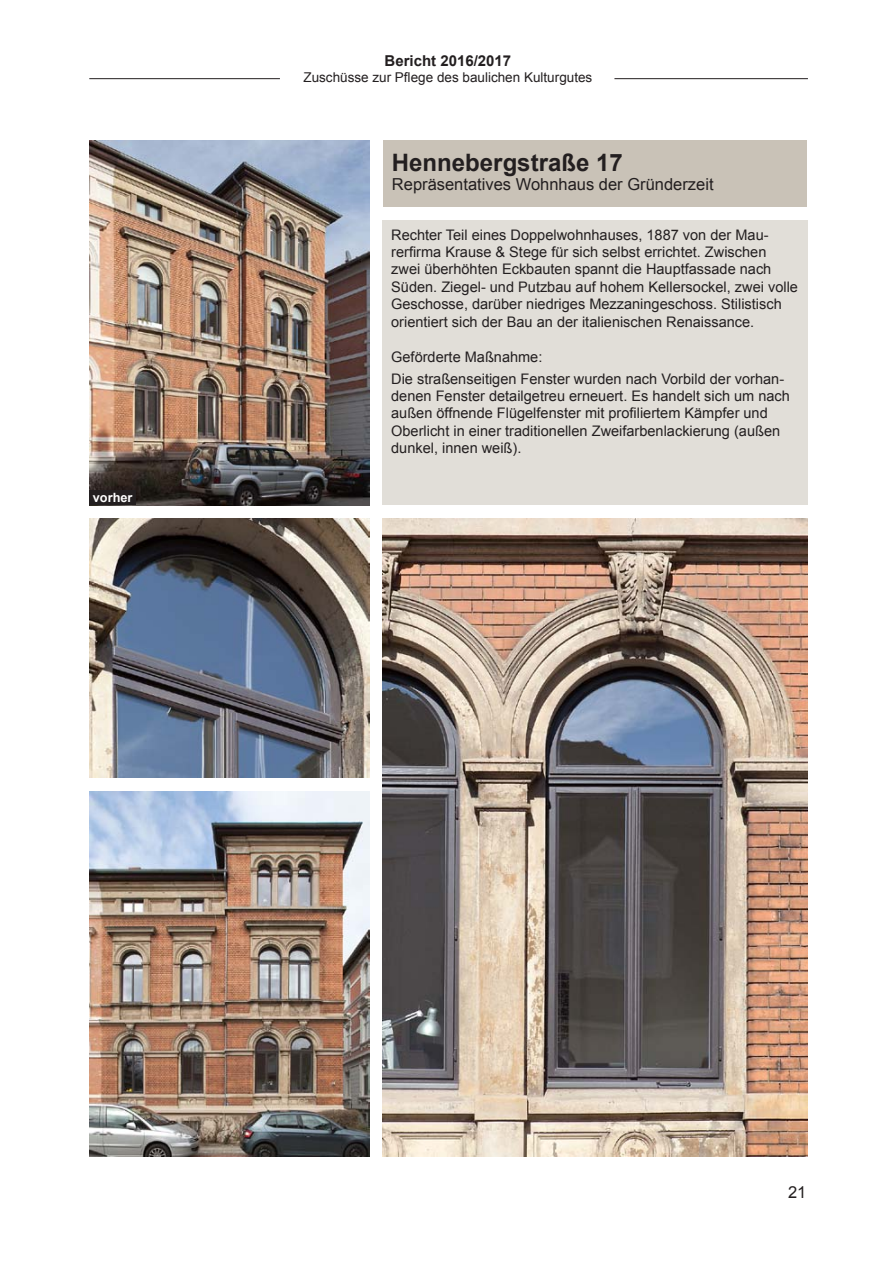
<style>
.page{position:relative;width:893px;height:1263px;background:#fff}
.page>*{position:absolute;margin:0;border:0;box-sizing:border-box;transform-origin:0 0}
.t1{font:700 24px "Arial";color:#231f20}
.t2{font:16.5px "Arial";color:#231f20}
.t3{font:700 15px "Arial";color:#231f20}
.t4{font:14.55px/17.4px "Arial";color:#231f20}
.t5{font:13.5px "Arial";color:#231f20}
.t6{font:700 12.75px "Arial";color:#fff}
</style>
<div class="page">
<hr style="left:89px;top:78px;width:191px;height:1px;background:#231f20">
<hr style="left:614px;top:78px;width:194px;height:1px;background:#231f20">
<div style="left:383px;top:140px;width:424px;height:67px;background:#c9c2b7"></div>
<div style="left:383px;top:220px;width:425px;height:285px;background:#e1ded8"></div>
<img style="left:89px;top:140px;width:281px;height:365px">
<img style="left:89px;top:518px;width:281px;height:259px">
<img style="left:89px;top:791px;width:281px;height:365px">
<img style="left:383px;top:518px;width:425px;height:638px">
<div style="left:89px;top:490px;width:47px;height:15px;background:#231f20"></div>
<p class="t6" style="left:93px;top:489px;width:41px">vorher</p>
<p class="t3" style="left:384px;top:51px;width:128px">Bericht 2016/2017</p>
<p class="t5" style="left:303px;top:69px;width:290px">Zuschüsse zur Pflege des baulichen Kulturgutes</p>
<h1 class="t1" style="left:392px;top:146px;width:232px">Hennebergstraße 17</h1>
<p class="t2" style="left:392px;top:174px;width:323px">Repräsentatives Wohnhaus der Gründerzeit</p>
<p class="t4" style="left:391px;top:226px;width:408px">Rechter Teil eines Doppelwohnhauses, 1887 von der Mau&shy;rerfirma Krause &amp; Stege für sich selbst errichtet. Zwischen zwei überhöhten Eckbauten spannt die Hauptfassade nach Süden. Ziegel- und Putzbau auf hohem Kellersockel, zwei volle Geschosse, darüber niedriges Mezzaningeschoss. Stilistisch orientiert sich der Bau an der italienischen Renaissance.</p>
<p class="t4" style="left:391px;top:346px;width:395px;line-height:21.8px">Geförderte Maßnahme:<br>Die straßenseitigen Fenster wurden nach Vorbild der vorhan-</p>
<p class="t4" style="left:391px;top:387px;width:400px">denen Fenster detailgetreu erneuert. Es handelt sich um nach außen öffnende Flügelfenster mit profiliertem Kämpfer und Oberlicht in einer traditionellen Zweifarbenlackierung (außen dunkel, innen weiß).</p>
<p class="t2" style="left:788px;top:1182px;width:20px">21</p>
</div>
